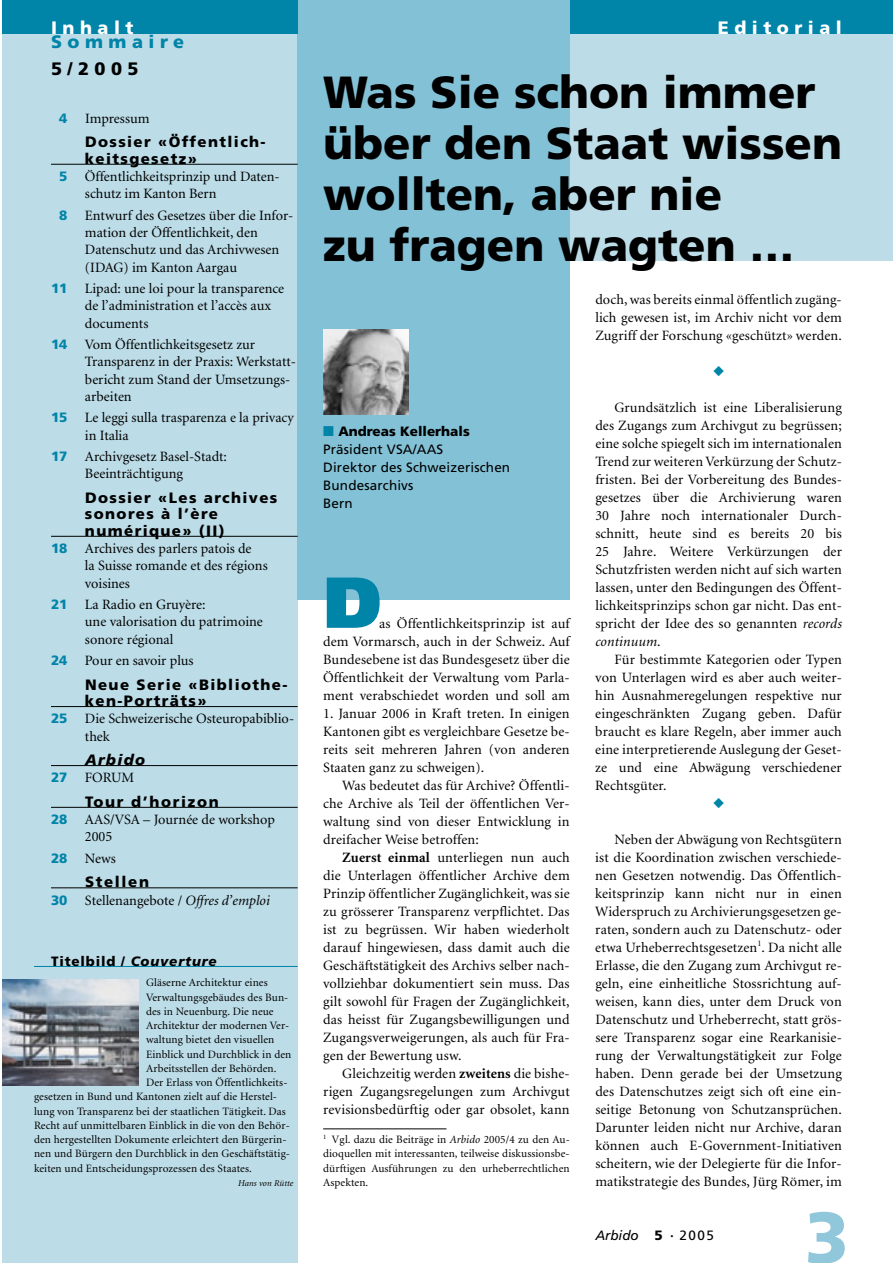
<style>
.page{position:relative;width:893px;height:1263px;background:#fff}
.page>*{position:absolute;margin:0;border:0;box-sizing:border-box;transform-origin:0 0}
.t1{font:900 72px "Frutiger";color:#90c7da}
.t2{font:900 72px "Frutiger";color:#0084a8}
.t3{font:900 45px/51px "Frutiger";color:#000}
.t4{font:900 18px "Frutiger";letter-spacing:.305em;color:#fff}
.t5{font:900 18px "Frutiger";letter-spacing:.305em;color:#0084a8}
.t6{font:900 18px "Frutiger";color:#000}
.t7{font:900 15px/16.5px "Frutiger";letter-spacing:.09em;color:#000}
.t8{font:900 15px "Frutiger";letter-spacing:.11em;color:#000}
.t9{font:italic 900 15px "Frutiger";letter-spacing:.09em;color:#000}
.t10{font:14.25px/18px "Minion";color:#000}
.t11{font:13.5px/18px "Frutiger";letter-spacing:.01em;color:#000}
.t12{font:900 13.5px "Frutiger";letter-spacing:.06em;color:#000}
.t13{font:italic 13.5px "Frutiger";color:#000}
.t14{font:11.25px/14.2px "Minion";letter-spacing:.01em;color:#000;text-align:justify}
.t15{font:italic 9px "Minion";letter-spacing:.01em;color:#000}
.s1{font-family:"Frutiger";font-weight:900;font-size:13.5px;color:#0084a8}
.s2{font-style:italic}
.s3{color:#0084a8}
.s4{font-weight:900}
.s5{font-weight:700}
.s6{font-weight:900;font-style:normal}
.s7{font-weight:700;font-style:normal}
.s8{font-style:normal}
</style>
<div class="page">
<div style="left:2px;top:34px;width:296px;height:1229px;background:#bcdce7"></div>
<div style="left:323px;top:0;width:570px;height:261px;background:#bcdce7"></div>
<div style="left:298px;top:0;width:272px;height:600px;background:#82c1d6"></div>
<div style="left:570px;top:0;width:323px;height:34px;background:#0084a8"></div>
<div style="left:2px;top:0;width:296px;height:34px;background:#0084a8"></div>
<hr style="left:34px;top:966px;width:264px;height:1px;background:#0084a8">
<img style="left:2px;top:979px;width:136px;height:106px">
<hr style="left:51px;top:164px;width:247px;height:1px;background:#000">
<hr style="left:51px;top:536px;width:247px;height:1px;background:#000">
<hr style="left:51px;top:706px;width:247px;height:1px;background:#000">
<hr style="left:51px;top:765px;width:247px;height:1px;background:#000">
<hr style="left:51px;top:807px;width:247px;height:1px;background:#000">
<hr style="left:51px;top:887px;width:247px;height:1px;background:#000">
<img style="left:323px;top:330px;width:85px;height:85px">
<hr style="left:323px;top:1128px;width:123px;height:1px;background:#000">
<p class="t4" style="left:51px;top:21px;width:84px">Inhalt</p>
<p class="t4" style="left:718px;top:21px;width:126px">Editorial</p>
<p class="t5" style="left:51px;top:34px;width:135px">Sommaire</p>
<p class="t6" style="left:51px;top:61px;width:89px">5/2005</p>
<h2 class="t3" style="left:323px;top:70px;width:520px">Was Sie schon immer über den Staat wissen wollten, aber nie<br>zu fragen wagten …</h2>
<p class="t10" style="left:59px;top:110px;width:92px"><span class="s1">4</span> Impressum</p>
<p class="t7" style="left:85px;top:135px;width:182px">Dossier «Öffentlich&shy;keitsgesetz»</p>
<p class="t10" style="left:85px;top:169px;width:196px;line-height:17.2px;text-indent:-26px"><span class="s1">5</span> Öffentlichkeitsprinzip und Daten&shy;schutz im Kanton Bern</p>
<p class="t10" style="left:85px;top:208px;width:210px;line-height:17.2px;text-indent:-26px"><span class="s1">8</span> Entwurf des Gesetzes über die Infor&shy;mation der Öffentlichkeit, den<br>Datenschutz und das Archivwesen (IDAG) im Kanton Aargau</p>
<p class="t10" style="left:85px;top:281px;width:201px;line-height:17.2px;text-indent:-34px"><span class="s1">11</span> Lipad: une loi pour la transparence de l’administration et l’accès aux documents</p>
<p class="t10" style="left:85px;top:337px;width:213px;line-height:17.2px;text-indent:-34px"><span class="s1">14</span> Vom Öffentlichkeitsgesetz zur<br>Transparenz in der Praxis: Werkstatt&shy;bericht zum Stand der Umsetzungs&shy;arbeiten</p>
<p class="t10" style="left:85px;top:410px;width:210px;line-height:17.2px;text-indent:-34px"><span class="s1">15</span> Le leggi sulla trasparenza e la privacy in Italia</p>
<p class="t10" style="left:85px;top:449px;width:144px;line-height:17.2px;text-indent:-34px"><span class="s1">17</span> Archivgesetz Basel-Stadt:<br>Beeinträchtigung</p>
<p class="t7" style="left:85px;top:491px;width:194px">Dossier «Les archives sonores à l’ère numérique» (II)</p>
<p class="t10" style="left:85px;top:541px;width:184px;line-height:17.2px;text-indent:-34px"><span class="s1">18</span> Archives des parlers patois de<br>la Suisse romande et des régions voisines</p>
<p class="t10" style="left:85px;top:597px;width:179px;line-height:17.2px;text-indent:-34px"><span class="s1">21</span> La Radio en Gruyère:<br>une valorisation du patrimoine sonore régional</p>
<p class="t10" style="left:51px;top:653px;width:144px"><span class="s1">24</span> Pour en savoir plus</p>
<p class="t7" style="left:85px;top:677px;width:204px">Neue Serie «Bibliothe&shy;ken-Porträts»</p>
<p class="t10" style="left:85px;top:711px;width:211px;line-height:17.2px;text-indent:-34px"><span class="s1">25</span> Die Schweizerische Osteuropabiblio&shy;thek</p>
<p class="t9" style="left:85px;top:754px;width:62px">Arbido</p>
<p class="t10" style="left:51px;top:770px;width:85px"><span class="s1">27</span> FORUM</p>
<p class="t8" style="left:85px;top:796px;width:135px">Tour d’horizon</p>
<p class="t10" style="left:85px;top:812px;width:191px;line-height:17.2px;text-indent:-34px"><span class="s1">28</span> AAS/VSA – Journée de workshop<br>2005</p>
<p class="t10" style="left:51px;top:850px;width:66px"><span class="s1">28</span> News</p>
<p class="t8" style="left:85px;top:876px;width:66px">Stellen</p>
<p class="t10" style="left:51px;top:892px;width:220px"><span class="s1">30</span> Stellenangebote / <span class="s2">Offres d’emploi</span></p>
<p class="t10" style="left:595px;top:291px;width:248px;text-align:justify">doch, was bereits einmal öffentlich zugäng&shy;lich gewesen ist, im Archiv nicht vor dem Zugriff der Forschung «geschützt» werden.</p>
<p class="t10" style="left:595px;top:399px;width:248px;text-align:justify;text-indent:19px">Grundsätzlich ist eine Liberalisierung des Zugangs zum Archivgut zu begrüssen; eine solche spiegelt sich im internationalen Trend zur weiteren Verkürzung der Schutz&shy;fristen. Bei der Vorbereitung des Bundes&shy;gesetzes über die Archivierung waren 30 Jahre noch internationaler Durch&shy;schnitt, heute sind es bereits 20 bis 25 Jahre. Weitere Verkürzungen der Schutzfristen werden nicht auf sich warten lassen, unter den Bedingungen des Öffent&shy;lichkeitsprinzips schon gar nicht. Das ent&shy;spricht der Idee des so genannten <span class="s2">records continuum</span>.</p>
<p class="t10" style="left:595px;top:651px;width:248px;text-align:justify;text-indent:19px">Für bestimmte Kategorien oder Typen von Unterlagen wird es aber auch weiter&shy;hin Ausnahmeregelungen respektive nur eingeschränkten Zugang geben. Dafür braucht es klare Regeln, aber immer auch eine interpretierende Auslegung der Geset&shy;ze und eine Abwägung verschiedener Rechtsgüter.</p>
<p class="t11" style="left:323px;top:424px;width:189px"><span class="s3">■</span> <span class="s4">Andreas Kellerhals<br></span>Präsident VSA/AAS<br>Direktor des Schweizerischen<br>Bundesarchivs<br>Bern</p>
<h1 class="t2" style="left:323px;top:574px;width:60px">D</h1>
<p class="t10" style="left:323px;top:615px;width:248px;text-align:justify;text-indent:56px">as Öffentlichkeitsprinzip ist auf dem Vormarsch, auch in der Schweiz. Auf Bundesebene ist das Bundesgesetz über die Öffentlichkeit der Verwaltung vom Parla&shy;ment verabschiedet worden und soll am</p>
<p class="t10" style="left:323px;top:705px;width:248px;text-align:justify">1. Januar 2006 in Kraft treten. In einigen Kantonen gibt es vergleichbare Gesetze be&shy;reits seit mehreren Jahren (von anderen Staaten ganz zu schweigen).</p>
<p class="t10" style="left:323px;top:777px;width:248px;text-align:justify;text-indent:19px">Was bedeutet das für Archive? Öffentli&shy;che Archive als Teil der öffentlichen Ver&shy;waltung sind von dieser Entwicklung in dreifacher Weise betroffen:</p>
<p class="t10" style="left:323px;top:849px;width:248px;text-align:justify;text-indent:19px"><span class="s5">Zuerst einmal</span> unterliegen nun auch die Unterlagen öffentlicher Archive dem Prinzip öffentlicher Zugänglichkeit, was sie zu grösserer Transparenz verpflichtet. Das ist zu begrüssen. Wir haben wiederholt darauf hingewiesen, dass damit auch die Geschäftstätigkeit des Archivs selber nach&shy;vollziehbar dokumentiert sein muss. Das gilt sowohl für Fragen der Zugänglichkeit, das heisst für Zugangsbewilligungen und Zugangsverweigerungen, als auch für Fra&shy;gen der Bewertung usw.</p>
<p class="t10" style="left:323px;top:1065px;width:248px;text-align:justify;text-indent:19px">Gleichzeitig werden <span class="s5">zweitens</span> die bishe&shy;rigen Zugangsregelungen zum Archivgut revisionsbedürftig oder gar obsolet, kann</p>
<p class="t10" style="left:595px;top:831px;width:248px;text-align:justify;text-indent:19px">Neben der Abwägung von Rechtsgütern ist die Koordination zwischen verschiede&shy;nen Gesetzen notwendig. Das Öffentlich&shy;keitsprinzip kann nicht nur in einen Widerspruch zu Archivierungsgesetzen ge&shy;raten, sondern auch zu Datenschutz- oder etwa Urheberrechtsgesetzen<sup>1</sup>. Da nicht alle Erlasse, die den Zugang zum Archivgut re&shy;geln, eine einheitliche Stossrichtung auf&shy;weisen, kann dies, unter dem Druck von Datenschutz und Urheberrecht, statt grös&shy;sere Transparenz sogar eine Rearkanisie&shy;rung der Verwaltungstätigkeit zur Folge haben. Denn gerade bei der Umsetzung des Datenschutzes zeigt sich oft eine ein - seitige Betonung von Schutzansprüchen.<br>Darunter leiden nicht nur Archive, daran können auch E-Government-Initiativen scheitern, wie der Delegierte für die Infor&shy;matikstrategie des Bundes, Jürg Römer, im</p>
<p class="t12" style="left:51px;top:955px;width:167px">Titelbild / <span class="s2">Couverture</span></p>
<p class="t14" style="left:146px;top:976px;width:123px">Gläserne Architektur eines</p>
<p class="t14" style="left:146px;top:991px;width:144px">Verwaltungsgebäudes des Bun-</p>
<p class="t14" style="left:146px;top:1005px;width:129px">des in Neuenburg. Die neue</p>
<p class="t14" style="left:146px;top:1019px;width:145px">Architektur der modernen Ver-</p>
<p class="t14" style="left:146px;top:1033px;width:130px">waltung bietet den visuellen</p>
<p class="t14" style="left:146px;top:1048px;width:147px">Einblick und Durchblick in den</p>
<p class="t14" style="left:146px;top:1062px;width:132px">Arbeitsstellen der Behörden.</p>
<p class="t14" style="left:146px;top:1076px;width:143px">Der Erlass von Öffentlichkeits-</p>
<p class="t14" style="left:34px;top:1090px;width:245px">gesetzen in Bund und Kantonen zielt auf die Herstel-</p>
<p class="t14" style="left:34px;top:1105px;width:253px">lung von Transparenz bei der staatlichen Tätigkeit. Das</p>
<p class="t14" style="left:34px;top:1119px;width:257px">Recht auf unmittelbaren Einblick in die von den Behör-</p>
<p class="t14" style="left:34px;top:1133px;width:254px">den hergestellten Dokumente erleichtert den Bürgerin-</p>
<p class="t14" style="left:34px;top:1147px;width:257px">nen und Bürgern den Durchblick in den Geschäftstätig-</p>
<p class="t14" style="left:34px;top:1162px;width:219px">keiten und Entscheidungsprozessen des Staates.</p>
<p class="t15" style="left:238px;top:1179px;width:57px">Hans von Rütte</p>
<p class="t14" style="left:323px;top:1133px;width:248px"><sup>1</sup> Vgl. dazu die Beiträge in <span class="s2">Arbido</span> 2005/4 zu den Au&shy;dioquellen mit interessanten, teilweise diskussionsbe&shy;dürftigen Ausführungen zu den urheberrechtlichen Aspekten.</p>
<p class="t13" style="left:595px;top:1230px;width:120px">Arbido <span class="s6">5</span> <span class="s7">·</span> <span class="s8">2005</span></p>
<h1 class="t1" style="left:805px;top:1209px;width:46px">3</h1>
</div>
